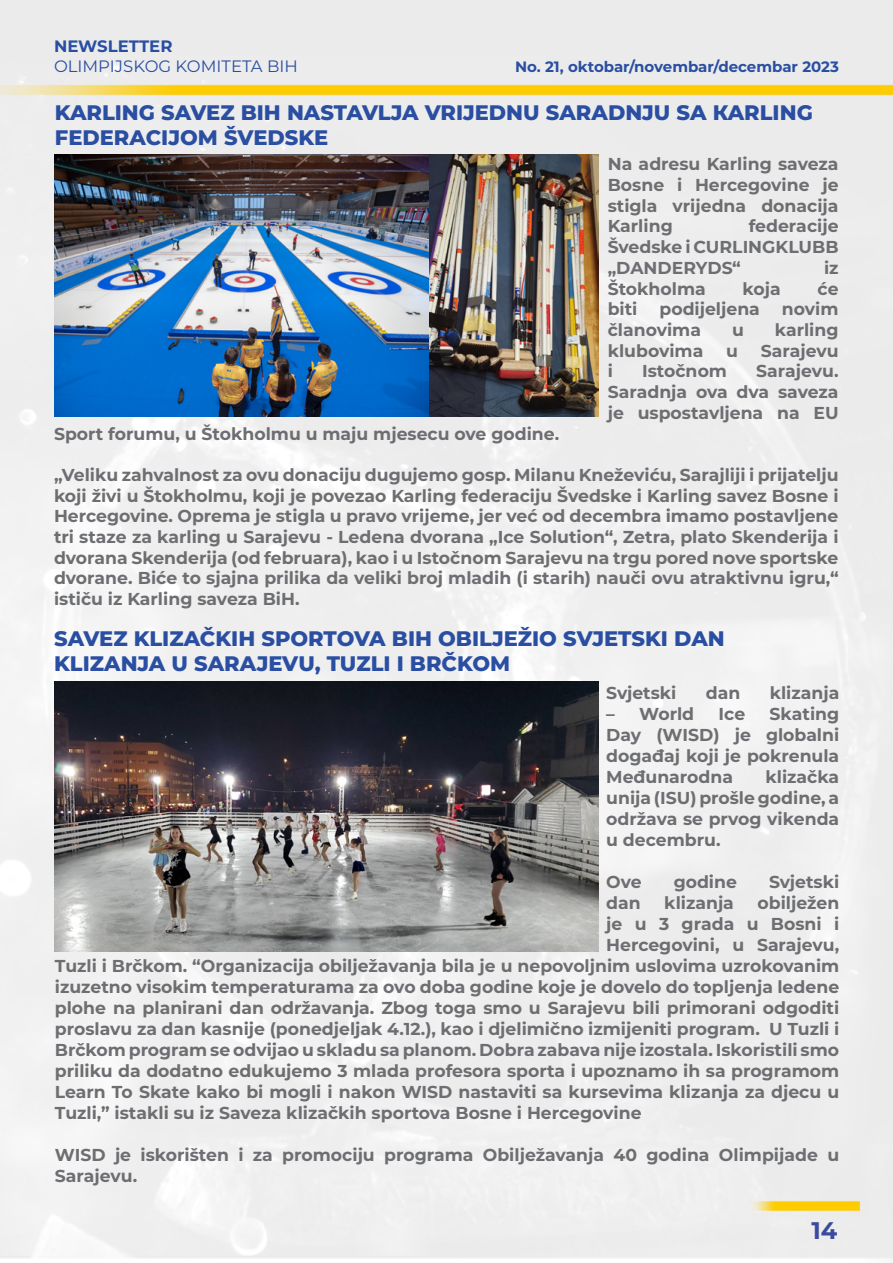
<style>
.page{position:relative;width:893px;height:1263px;background:#eee}
.page>*{position:absolute;margin:0;border:0;box-sizing:border-box;transform-origin:0 0}
.t1{font:700 24px "Montserrat Alternates";color:#3b499e}
.t2{font:800 21px/25.2px "Montserrat";color:#294ea2}
.t3{font:700 17.25px/20.7px "Montserrat";color:#6d6e71;text-align:justify}
.t4{font:16.5px "Montserrat";color:#294ea2}
.t5{font:700 16.5px "Montserrat";color:#294ea2}
.t6{font:700 15px "Montserrat";color:#294ea2}
</style>
<div class="page">
<img style="left:55px;top:154px;width:544px;height:263px">
<img style="left:55px;top:682px;width:544px;height:269px">
<p class="t5" style="left:54px;top:34px;width:120px">NEWSLETTER</p>
<p class="t4" style="left:54px;top:55px;width:245px">OLIMPIJSKOG KOMITETA BIH</p>
<p class="t6" style="left:515px;top:56px;width:325px">No. 21, oktobar/novembar/decembar 2023</p>
<p class="t2" style="left:55px;top:99px;width:759px">KARLING SAVEZ BIH NASTAVLJA VRIJEDNU SARADNJU SA КARLING<br>FEDERACIJOM ŠVEDSKE</p>
<p class="t3" style="left:608px;top:153px;width:232px">Na adresu Karling saveza Bosne i Hercegovine je stigla vrijedna donacija Karling</p>
<p class="t3" style="left:608px;top:215px;width:232px;text-indent:141px">federacije Švedske i CURLINGKLUBB „DANDERYDS“</p>
<p class="t3" style="left:824px;top:257px;width:16px">iz</p>
<p class="t3" style="left:608px;top:277px;width:100px">Štokholma</p>
<p class="t3" style="left:743px;top:277px;width:40px">koja</p>
<p class="t3" style="left:818px;top:277px;width:22px">će</p>
<p class="t3" style="left:608px;top:298px;width:31px">biti</p>
<p class="t3" style="left:659px;top:298px;width:102px">podijeljena</p>
<p class="t3" style="left:782px;top:298px;width:58px">novim</p>
<p class="t3" style="left:608px;top:319px;width:95px">članovima</p>
<p class="t3" style="left:732px;top:319px;width:13px">u</p>
<p class="t3" style="left:775px;top:319px;width:65px">karling</p>
<p class="t3" style="left:608px;top:339px;width:97px">klubovima</p>
<p class="t3" style="left:726px;top:339px;width:13px">u</p>
<p class="t3" style="left:761px;top:339px;width:79px">Sarajevu</p>
<p class="t3" style="left:608px;top:360px;width:7px">i</p>
<p class="t3" style="left:642px;top:360px;width:86px">Istočnom</p>
<p class="t3" style="left:608px;top:360px;width:232px;text-indent:149px">Sarajevu.<br>Saradnja ova dva saveza je uspostavljena na EU</p>
<p class="t3" style="left:54px;top:422px;width:507px">Sport forumu, u Štokholmu u maju mjesecu ove godine.</p>
<p class="t3" style="left:54px;top:464px;width:786px">„Veliku zahvalnost za ovu donaciju dugujemo gosp. Milanu Kneževiću, Sarajliji i prijatelju koji živi u Štokholmu, koji je povezao Karling federaciju Švedske i Karling savez Bosne i Hercegovine. Oprema je stigla u pravo vrijeme, jer već od decembra imamo postavljene tri staze za karling u Sarajevu - Ledena dvorana „Ice Solution“, Zetra, plato Skenderija i dvorana Skenderija (od februara), kao i u Istočnom Sarajevu na trgu pored nove sportske dvorane. Biće to sjajna prilika da veliki broj mladih (i starih) nauči ovu atraktivnu igru,“ ističu iz Karling saveza BiH.</p>
<p class="t2" style="left:54px;top:624px;width:672px">SAVEZ KLIZAČKIH SPORTOVA BIH OBILJEŽIO SVJETSKI DAN<br>KLIZANJA U SARAJEVU, TUZLI I BRČKOM</p>
<p class="t3" style="left:606px;top:682px;width:72px">Svjetski</p>
<p class="t3" style="left:706px;top:682px;width:36px">dan</p>
<p class="t3" style="left:770px;top:682px;width:71px">klizanja</p>
<p class="t3" style="left:606px;top:703px;width:89px">– World</p>
<p class="t3" style="left:719px;top:703px;width:28px">Ice</p>
<p class="t3" style="left:606px;top:703px;width:235px;text-indent:163px">Skating Day (WISD) je globalni događaj koji je pokrenula Međunarodna</p>
<p class="t3" style="left:606px;top:766px;width:235px;text-indent:159px">klizačka unija (ISU) prošle godine, a održava se prvog vikenda u decembru.</p>
<p class="t3" style="left:606px;top:871px;width:37px">Ove</p>
<p class="t3" style="left:674px;top:871px;width:65px">godine</p>
<p class="t3" style="left:769px;top:871px;width:72px">Svjetski</p>
<p class="t3" style="left:606px;top:892px;width:36px">dan</p>
<p class="t3" style="left:664px;top:892px;width:71px">klizanja</p>
<p class="t3" style="left:758px;top:892px;width:83px">obilježen</p>
<p class="t3" style="left:606px;top:913px;width:235px">je u 3 grada u Bosni i</p>
<p class="t3" style="left:606px;top:934px;width:235px">Hercegovini, u Sarajevu,</p>
<p class="t3" style="left:55px;top:955px;width:786px">Tuzli i Brčkom. “Organizacija obilježavanja bila je u nepovoljnim uslovima uzrokovanim</p>
<p class="t3" style="left:55px;top:976px;width:786px">izuzetno visokim temperaturama za ovo doba godine koje je dovelo do topljenja ledene</p>
<p class="t3" style="left:55px;top:997px;width:786px">plohe na planirani dan održavanja. Zbog toga smo u Sarajevu bili primorani odgoditi</p>
<p class="t3" style="left:55px;top:1018px;width:786px">proslavu za dan kasnije (ponedjeljak 4.12.), kao i djelimično izmijeniti program. U Tuzli i</p>
<p class="t3" style="left:55px;top:1039px;width:786px">Brčkom program se odvijao u skladu sa planom. Dobra zabava nije izostala. Iskoristili smo</p>
<p class="t3" style="left:55px;top:1060px;width:786px">priliku da dodatno edukujemo 3 mlada profesora sporta i upoznamo ih sa programom</p>
<p class="t3" style="left:55px;top:1081px;width:786px">Learn To Skate kako bi mogli i nakon WISD nastaviti sa kursevima klizanja za djecu u</p>
<p class="t3" style="left:55px;top:1102px;width:588px">Tuzli,” istakli su iz Saveza klizačkih sportova Bosne i Hercegovine</p>
<p class="t3" style="left:55px;top:1144px;width:786px">WISD je iskorišten i za promociju programa Obilježavanja 40 godina Olimpijade u<br>Sarajevu.</p>
<h1 class="t1" style="left:811px;top:1213px;width:27px">14</h1>
</div>
